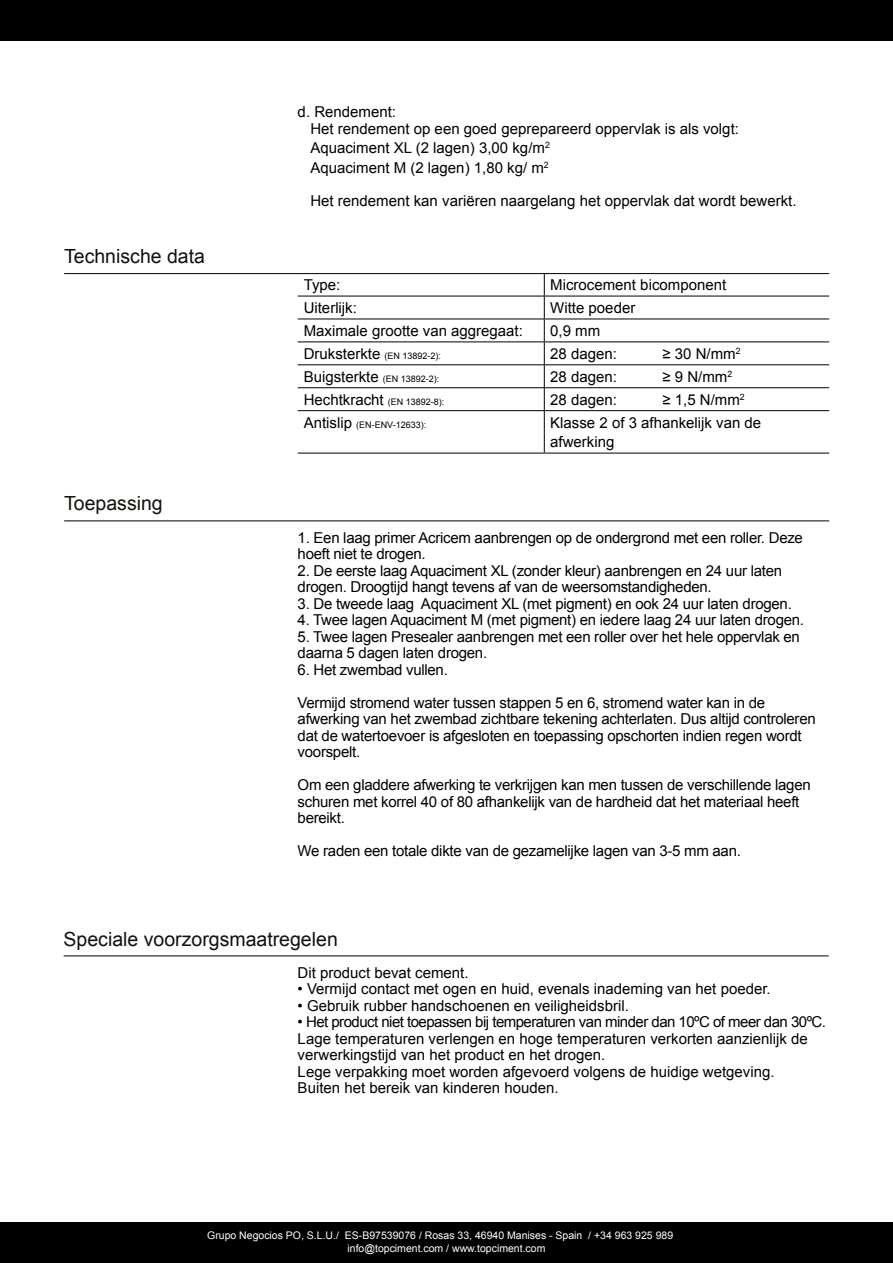
<style>
.page{position:relative;width:893px;height:1263px;background:#fff}
.page>*{position:absolute;margin:0;border:0;box-sizing:border-box;transform-origin:0 0}
.t1{font:19.5px "Arial";color:#12110c}
.t2{font:15px/16.5px "Arial";letter-spacing:-.02em;color:#000}
.t3{font:15px/16.5px "Arial";color:#000}
.t4{font:10.5px "Arial";color:#fff}
.t5{font:9px "Arial";color:#000}
.s1{font-size:15px}
</style>
<div class="page">
<div style="left:0;top:0;width:893px;height:41px;background:#000"></div>
<div style="left:0;top:1222px;width:893px;height:41px;background:#000"></div>
<hr style="left:64px;top:273px;width:765px;height:1px;background:#000">
<hr style="left:64px;top:520px;width:765px;height:1px;background:#000">
<hr style="left:298px;top:296px;width:246px;height:1px;background:#000">
<hr style="left:544px;top:296px;width:285px;height:1px;background:#000">
<hr style="left:298px;top:319px;width:246px;height:1px;background:#000">
<hr style="left:544px;top:319px;width:285px;height:1px;background:#000">
<hr style="left:298px;top:341px;width:246px;height:1px;background:#000">
<hr style="left:544px;top:341px;width:285px;height:1px;background:#000">
<hr style="left:298px;top:364px;width:246px;height:1px;background:#000">
<hr style="left:544px;top:364px;width:285px;height:1px;background:#000">
<hr style="left:298px;top:387px;width:246px;height:1px;background:#000">
<hr style="left:544px;top:387px;width:285px;height:1px;background:#000">
<svg style="left:544px;top:274px;width:1px;height:136px"></svg>
<hr style="left:298px;top:410px;width:246px;height:1px;background:#000">
<hr style="left:544px;top:410px;width:285px;height:1px;background:#000">
<hr style="left:544px;top:411px;width:1px;height:42px;background:#000">
<hr style="left:298px;top:453px;width:246px;height:1px;background:#000">
<hr style="left:544px;top:453px;width:285px;height:1px;background:#000">
<hr style="left:64px;top:955px;width:765px;height:1px;background:#000">
<h1 class="t1" style="left:64px;top:244px;width:142px">Technische data</h1>
<h1 class="t1" style="left:64px;top:491px;width:100px">Toepassing</h1>
<p class="t3" style="left:310px;top:104px;width:430px;text-indent:-13px">d. Rendement:<br>Het rendement op een goed geprepareerd oppervlak is als volgt:</p>
<p class="t3" style="left:310px;top:138px;width:241px;line-height:19.5px">Aquaciment XL (2 lagen) 3,00 kg/m<sup>2<br></sup>Aquaciment M (2 lagen) 1,80 kg/ m<sup>2</sup></p>
<p class="t3" style="left:310px;top:192px;width:488px">Het rendement kan variëren naargelang het oppervlak dat wordt bewerkt.</p>
<p class="t2" style="left:304px;top:277px;width:38px">Type:</p>
<p class="t3" style="left:550px;top:277px;width:177px">Microcement bicomponent</p>
<p class="t3" style="left:304px;top:300px;width:55px">Uiterlijk:</p>
<p class="t3" style="left:550px;top:300px;width:87px">Witte poeder</p>
<p class="t3" style="left:304px;top:322px;width:221px">Maximale grootte van aggregaat:</p>
<p class="t2" style="left:550px;top:322px;width:52px">0,9 mm</p>
<p class="t5" style="left:304px;top:350px;width:139px"><span class="s1">Druksterkte</span> (EN 13892-2):</p>
<p class="t2" style="left:550px;top:345px;width:68px">28 dagen:</p>
<p class="t2" style="left:662px;top:345px;width:80px">≥ 30 N/mm<sup>2</sup></p>
<p class="t5" style="left:304px;top:373px;width:137px"><span class="s1">Buigsterkte</span> (EN 13892-2):</p>
<p class="t2" style="left:550px;top:368px;width:68px">28 dagen:</p>
<p class="t2" style="left:662px;top:368px;width:71px">≥ 9 N/mm<sup>2</sup></p>
<p class="t5" style="left:304px;top:396px;width:142px"><span class="s1">Hechtkracht</span> (EN 13892-8):</p>
<p class="t2" style="left:550px;top:391px;width:68px">28 dagen:</p>
<p class="t2" style="left:662px;top:391px;width:84px">≥ 1,5 N/mm<sup>2</sup></p>
<p class="t5" style="left:304px;top:418px;width:124px"><span class="s1">Antislip</span> (EN-ENV-12633):</p>
<p class="t3" style="left:550px;top:413px;width:212px;line-height:19.5px">Klasse 2 of 3 afhankelijk van de afwerking</p>
<p class="t2" style="left:298px;top:529px;width:507px">1. Een laag primer Acricem aanbrengen op de ondergrond met een roller. Deze hoeft niet te drogen.</p>
<p class="t2" style="left:298px;top:562px;width:486px">2. De eerste laag Aquaciment XL (zonder kleur) aanbrengen en 24 uur laten drogen. Droogtijd hangt tevens af van de weersomstandigheden.</p>
<p class="t2" style="left:298px;top:595px;width:496px">3. De tweede laag Aquaciment XL (met pigment) en ook 24 uur laten drogen.</p>
<p class="t2" style="left:298px;top:612px;width:508px">4. Twee lagen Aquaciment M (met pigment) en iedere laag 24 uur laten drogen.</p>
<p class="t2" style="left:298px;top:628px;width:504px">5. Twee lagen Presealer aanbrengen met een roller over het hele oppervlak en daarna 5 dagen laten drogen.</p>
<p class="t2" style="left:298px;top:661px;width:152px">6. Het zwembad vullen.</p>
<p class="t2" style="left:298px;top:694px;width:520px">Vermijd stromend water tussen stappen 5 en 6, stromend water kan in de afwerking van het zwembad zichtbare tekening achterlaten. Dus altijd controleren dat de watertoevoer is afgesloten en toepassing opschorten indien regen wordt voorspelt.</p>
<p class="t2" style="left:298px;top:777px;width:515px">Om een gladdere afwerking te verkrijgen kan men tussen de verschillende lagen schuren met korrel 40 of 80 afhankelijk van de hardheid dat het materiaal heeft bereikt.</p>
<p class="t2" style="left:298px;top:843px;width:445px">We raden een totale dikte van de gezamelijke lagen van 3-5 mm aan.</p>
<h1 class="t1" style="left:64px;top:926px;width:276px">Speciale voorzorgsmaatregelen</h1>
<p class="t3" style="left:298px;top:964px;width:172px">Dit product bevat cement.</p>
<p class="t3" style="left:298px;top:981px;width:475px">• Vermijd contact met ogen en huid, evenals inademing van het poeder.</p>
<p class="t3" style="left:298px;top:997px;width:333px">• Gebruik rubber handschoenen en veiligheidsbril.</p>
<p class="t3" style="left:298px;top:1014px;width:530px">• Het product niet toepassen bij temperaturen van minder dan 10ºC of meer dan 30ºC.<br>Lage temperaturen verlengen en hoge temperaturen verkorten aanzienlijk de verwerkingstijd van het product en het drogen.<br>Lege verpakking moet worden afgevoerd volgens de huidige wetgeving.<br>Buiten het bereik van kinderen houden.</p>
<p class="t4" style="left:207px;top:1228px;width:468px">Grupo Negocios PO, S.L.U./ ES-B97539076 / Rosas 33, 46940 Manises - Spain / +34 963 925 989</p>
<p class="t4" style="left:347px;top:1241px;width:199px">info@topciment.com / www.topciment.com</p>
</div>
